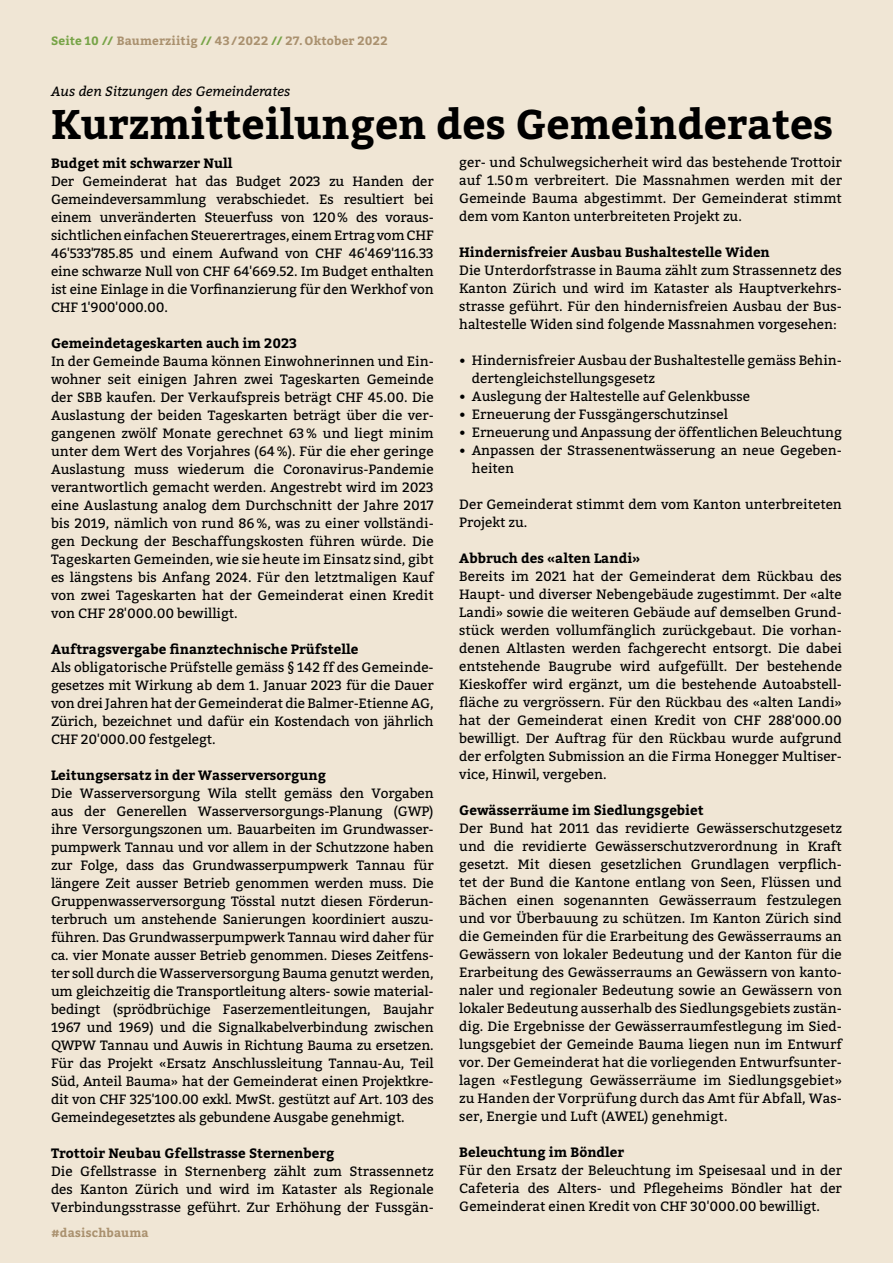
<style>
.page{position:relative;width:893px;height:1263px;background:#f0e6d5}
.page>*{position:absolute;margin:0;border:0;box-sizing:border-box;transform-origin:0 0}
.t1{font:700 41.25px "Bitter";color:#000}
.t2{font:13.5px/18px "Bitter";letter-spacing:-.01em;color:#000;text-align:justify}
.t3{font:700 13.5px "Bitter";color:#000}
.t4{font:italic 13.5px "Bitter";color:#000}
.t5{font:700 12px "Bitter";letter-spacing:.015em;color:#aa916f}
.s1{color:#77a447}
</style>
<div class="page">
<p class="t5" style="left:51px;top:31px;width:338px"><span class="s1">Seite 10 //</span> Baumerziitig <span class="s1">//</span> 43/2022 <span class="s1">//</span> 27. Oktober 2022</p>
<p class="t4" style="left:51px;top:81px;width:241px">Aus den Sitzungen des Gemeinderates</p>
<h1 class="t1" style="left:51px;top:93px;width:784px">Kurzmitteilungen des Gemeinderates</h1>
<p class="t3" style="left:51px;top:152px;width:183px">Budget mit schwarzer Null</p>
<p class="t2" style="left:51px;top:171px;width:384px">Der Gemeinderat hat das Budget 2023 zu Handen der Gemeindeversammlung verabschiedet. Es resultiert bei einem unveränderten Steuerfuss von 120% des voraus&shy;sichtlichen einfachen Steuerertrages, einem Ertrag vom CHF 46'533'785.85 und einem Aufwand von CHF 46'469'116.33 eine schwarze Null von CHF 64'669.52. Im Budget enthalten ist eine Einlage in die Vorfinanzierung für den Werkhof von CHF 1'900'000.00.</p>
<p class="t3" style="left:51px;top:332px;width:248px">Gemeindetageskarten auch im 2023</p>
<p class="t2" style="left:51px;top:351px;width:384px">In der Gemeinde Bauma können Einwohnerinnen und Ein&shy;wohner seit einigen Jahren zwei Tageskarten Gemeinde der SBB kaufen. Der Verkaufspreis beträgt CHF 45.00. Die Auslastung der beiden Tageskarten beträgt über die ver&shy;gangenen zwölf Monate gerechnet 63% und liegt minim unter dem Wert des Vorjahres (64%). Für die eher geringe Auslastung muss wiederum die Coronavirus-Pandemie verantwortlich gemacht werden. Angestrebt wird im 2023 eine Auslastung analog dem Durchschnitt der Jahre 2017 bis 2019, nämlich von rund 86%, was zu einer vollständi&shy;gen Deckung der Beschaffungskosten führen würde. Die Tageskarten Gemeinden, wie sie heute im Einsatz sind, gibt es längstens bis Anfang 2024. Für den letztmaligen Kauf von zwei Tageskarten hat der Gemeinderat einen Kredit von CHF 28'000.00 bewilligt.</p>
<p class="t3" style="left:51px;top:638px;width:309px">Auftragsvergabe finanztechnische Prüfstelle</p>
<p class="t2" style="left:51px;top:657px;width:384px">Als obligatorische Prüfstelle gemäss § 142 ff des Gemeinde&shy;gesetzes mit Wirkung ab dem 1. Januar 2023 für die Dauer von drei Jahren hat der Gemeinderat die Balmer-Etienne AG, Zürich, bezeichnet und dafür ein Kostendach von jährlich CHF 20'000.00 festgelegt.</p>
<p class="t3" style="left:51px;top:764px;width:276px">Leitungsersatz in der Wasserversorgung</p>
<p class="t2" style="left:51px;top:783px;width:384px;text-align:left">Die Wasserversorgung Wila stellt gemäss den Vorgaben aus der Generellen Wasserversorgungs-Planung (GWP) ihre Versorgungszonen um. Bauarbeiten im Grundwasser&shy;pumpwerk Tannau und vor allem in der Schutzzone haben zur Folge, dass das Grundwasserpumpwerk Tannau für längere Zeit ausser Betrieb genommen werden muss. Die Gruppenwasserversorgung Tösstal nutzt diesen Förderun&shy;terbruch um anstehende Sanierungen koordiniert auszu&shy;führen. Das Grundwasserpumpwerk Tannau wird daher für ca. vier Monate ausser Betrieb genommen. Dieses Zeitfens&shy;ter soll durch die Wasserversorgung Bauma genutzt werden, um gleichzeitig die Transportleitung alters- sowie material&shy;bedingt (sprödbrüchige Faserzementleitungen, Baujahr 1967 und 1969) und die Signalkabelverbindung zwischen QWPW Tannau und Auwis in Richtung Bauma zu ersetzen.<br>Für das Projekt «Ersatz Anschlussleitung Tannau-Au, Teil Süd, Anteil Bauma» hat der Gemeinderat einen Projektkre&shy;dit von CHF 325'100.00 exkl. MwSt. gestützt auf Art. 103 des Gemeindegesetztes als gebundene Ausgabe genehmigt.</p>
<p class="t3" style="left:51px;top:1142px;width:285px">Trottoir Neubau Gfellstrasse Sternenberg</p>
<p class="t2" style="left:51px;top:1161px;width:384px">Die Gfellstrasse in Sternenberg zählt zum Strassennetz des Kanton Zürich und wird im Kataster als Regionale Verbindungsstrasse geführt. Zur Erhöhung der Fussgän-</p>
<p class="t2" style="left:459px;top:153px;width:384px">ger- und Schulwegsicherheit wird das bestehende Trottoir auf 1.50m verbreitert. Die Massnahmen werden mit der Gemeinde Bauma abgestimmt. Der Gemeinderat stimmt dem vom Kanton unterbreiteten Projekt zu.</p>
<p class="t3" style="left:459px;top:242px;width:312px">Hindernisfreier Ausbau Bushaltestelle Widen</p>
<p class="t2" style="left:459px;top:261px;width:384px">Die Unterdorfstrasse in Bauma zählt zum Strassennetz des Kanton Zürich und wird im Kataster als Hauptverkehrs&shy;strasse geführt. Für den hindernisfreien Ausbau der Bus&shy;haltestelle Widen sind folgende Massnahmen vorgesehen:</p>
<p class="t2" style="left:472px;top:351px;width:371px;text-indent:-13px">• Hindernisfreier Ausbau der Bushaltestelle gemäss Behin&shy;dertengleichstellungsgesetz</p>
<p class="t2" style="left:459px;top:387px;width:292px">• Auslegung der Haltestelle auf Gelenkbusse</p>
<p class="t2" style="left:459px;top:405px;width:270px">• Erneuerung der Fussgängerschutzinsel</p>
<p class="t2" style="left:459px;top:423px;width:384px">• Erneuerung und Anpassung der öffentlichen Beleuchtung</p>
<p class="t2" style="left:472px;top:441px;width:371px;text-indent:-13px">• Anpassen der Strassenentwässerung an neue Gegeben&shy;heiten</p>
<p class="t2" style="left:459px;top:495px;width:384px">Der Gemeinderat stimmt dem vom Kanton unterbreiteten<br>Projekt zu.</p>
<p class="t3" style="left:459px;top:548px;width:183px">Abbruch des «alten Landi»</p>
<p class="t2" style="left:459px;top:567px;width:384px">Bereits im 2021 hat der Gemeinderat dem Rückbau des Haupt- und diverser Nebengebäude zugestimmt. Der «alte Landi» sowie die weiteren Gebäude auf demselben Grund&shy;stück werden vollumfänglich zurückgebaut. Die vorhan&shy;denen Altlasten werden fachgerecht entsorgt. Die dabei entstehende Baugrube wird aufgefüllt. Der bestehende Kieskoffer wird ergänzt, um die bestehende Autoabstell&shy;fläche zu vergrössern. Für den Rückbau des «alten Landi» hat der Gemeinderat einen Kredit von CHF 288'000.00 bewilligt. Der Auftrag für den Rückbau wurde aufgrund der erfolgten Submission an die Firma Honegger Multiser&shy;vice, Hinwil, vergeben.</p>
<p class="t3" style="left:459px;top:800px;width:246px">Gewässerräume im Siedlungsgebiet</p>
<p class="t2" style="left:459px;top:819px;width:384px">Der Bund hat 2011 das revidierte Gewässerschutzgesetz und die revidierte Gewässerschutzverordnung in Kraft gesetzt. Mit diesen gesetzlichen Grundlagen verpflich&shy;tet der Bund die Kantone entlang von Seen, Flüssen und Bächen einen sogenannten Gewässerraum festzulegen und vor Überbauung zu schützen. Im Kanton Zürich sind die Gemeinden für die Erarbeitung des Gewässerraums an Gewässern von lokaler Bedeutung und der Kanton für die Erarbeitung des Gewässerraums an Gewässern von kanto&shy;naler und regionaler Bedeutung sowie an Gewässern von lokaler Bedeutung ausserhalb des Siedlungsgebiets zustän&shy;dig. Die Ergebnisse der Gewässerraumfestlegung im Sied&shy;lungsgebiet der Gemeinde Bauma liegen nun im Entwurf vor. Der Gemeinderat hat die vorliegenden Entwurfsunter&shy;lagen «Festlegung Gewässerräume im Siedlungsgebiet» zu Handen der Vorprüfung durch das Amt für Abfall, Was&shy;ser, Energie und Luft (AWEL) genehmigt.</p>
<p class="t3" style="left:459px;top:1142px;width:166px">Beleuchtung im Böndler</p>
<p class="t2" style="left:459px;top:1161px;width:384px">Für den Ersatz der Beleuchtung im Speisesaal und in der Cafeteria des Alters- und Pflegeheims Böndler hat der Gemeinderat einen Kredit von CHF 30'000.00 bewilligt.</p>
<p class="t5" style="left:51px;top:1224px;width:99px">#dasischbauma</p>
</div>
